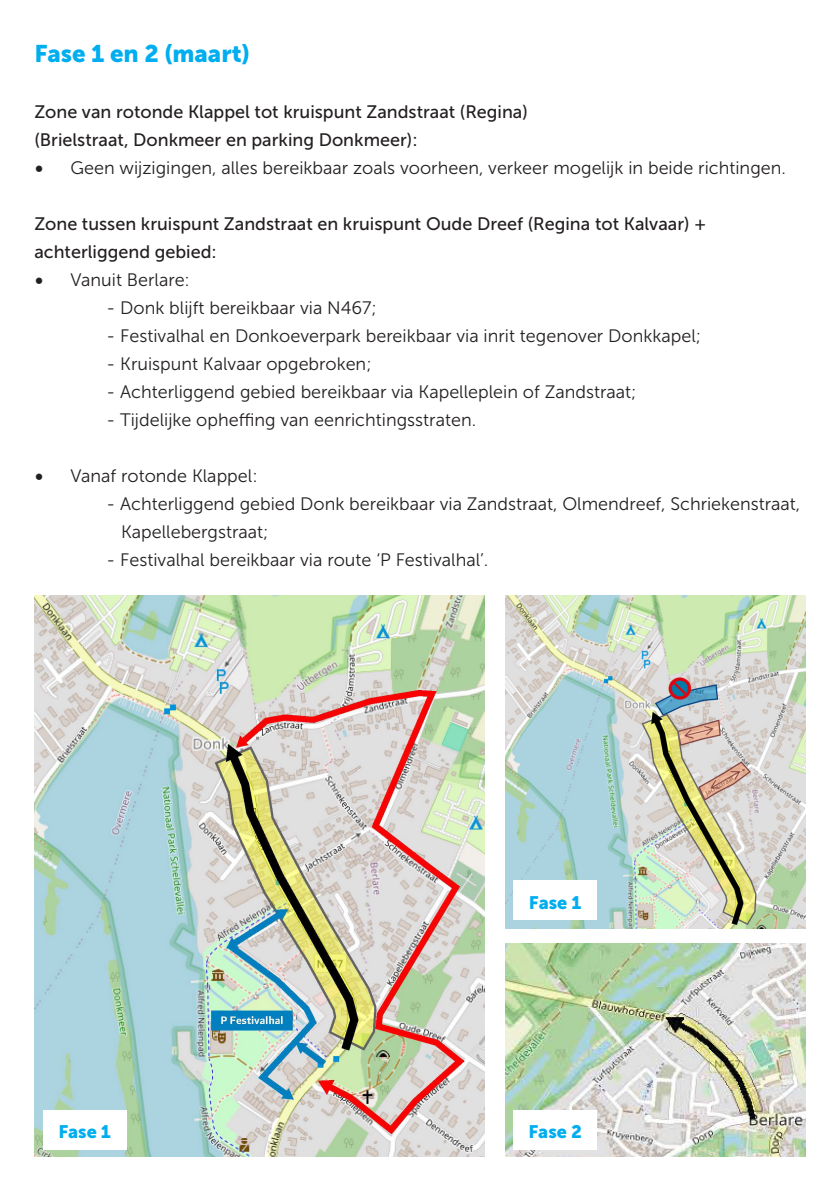
<style>
.page{position:relative;width:840px;height:1191px;background:#fff}
.page>*{position:absolute;margin:0;border:0;box-sizing:border-box;transform-origin:0 0}
.t1{font:24px "Museo Sans 900";color:#00aeef}
.t2{font:18px/28px "Museo Sans 300";color:#231f20}
.t3{font:18px/28px "Museo Sans 500";color:#231f20}
.t4{font:18px "Museo Sans 900";color:#00aeef}
.s1{font-family:"Minion Pro";font-size:24px}
</style>
<div class="page">
<img style="left:34px;top:595px;width:450px;height:562px">
<img style="left:505px;top:595px;width:300px;height:333px">
<img style="left:505px;top:943px;width:300px;height:214px">
<div style="left:43px;top:1109px;width:83px;height:40px;background:#fff"></div>
<div style="left:513px;top:880px;width:83px;height:40px;background:#fff"></div>
<div style="left:513px;top:1109px;width:83px;height:40px;background:#fff"></div>
<p class="t1" style="left:34px;top:40px;width:217px">Fase 1 en 2 (maart)</p>
<p class="t3" style="left:34px;top:98px;width:494px">Zone van rotonde Klappel tot kruispunt Zandstraat (Regina)</p>
<p class="t3" style="left:34px;top:126px;width:384px">(Brielstraat, Donkmeer en parking Donkmeer):</p>
<p class="t2" style="left:34px;top:154px;width:752px"><span class="s1">•</span> Geen wijzigingen, alles bereikbaar zoals voorheen, verkeer mogelijk in beide richtingen.</p>
<p class="t3" style="left:34px;top:210px;width:673px">Zone tussen kruispunt Zandstraat en kruispunt Oude Dreef (Regina tot Kalvaar) + achterliggend gebied:</p>
<p class="t2" style="left:34px;top:266px;width:157px"><span class="s1">•</span> Vanuit Berlare:</p>
<p class="t2" style="left:106px;top:294px;width:272px">- Donk blijft bereikbaar via N467;</p>
<p class="t2" style="left:106px;top:322px;width:596px">- Festivalhal en Donkoeverpark bereikbaar via inrit tegenover Donkkapel;</p>
<p class="t2" style="left:106px;top:350px;width:266px">- Kruispunt Kalvaar opgebroken;</p>
<p class="t2" style="left:106px;top:378px;width:531px">- Achterliggend gebied bereikbaar via Kapelleplein of Zandstraat;</p>
<p class="t2" style="left:106px;top:406px;width:371px">- Tijdelijke opheffing van eenrichtingsstraten.</p>
<p class="t2" style="left:34px;top:462px;width:224px"><span class="s1">•</span> Vanaf rotonde Klappel:</p>
<p class="t2" style="left:121px;top:490px;width:680px;text-indent:-15px">- Achterliggend gebied Donk bereikbaar via Zandstraat, Olmendreef, Schriekenstraat,<br>Kapellebergstraat;</p>
<p class="t2" style="left:106px;top:546px;width:383px">- Festivalhal bereikbaar via route ‘P Festivalhal’.</p>
<p class="t4" style="left:58px;top:1121px;width:54px">Fase 1</p>
<p class="t4" style="left:528px;top:892px;width:54px">Fase 1</p>
<p class="t4" style="left:528px;top:1121px;width:55px">Fase 2</p>
</div>
